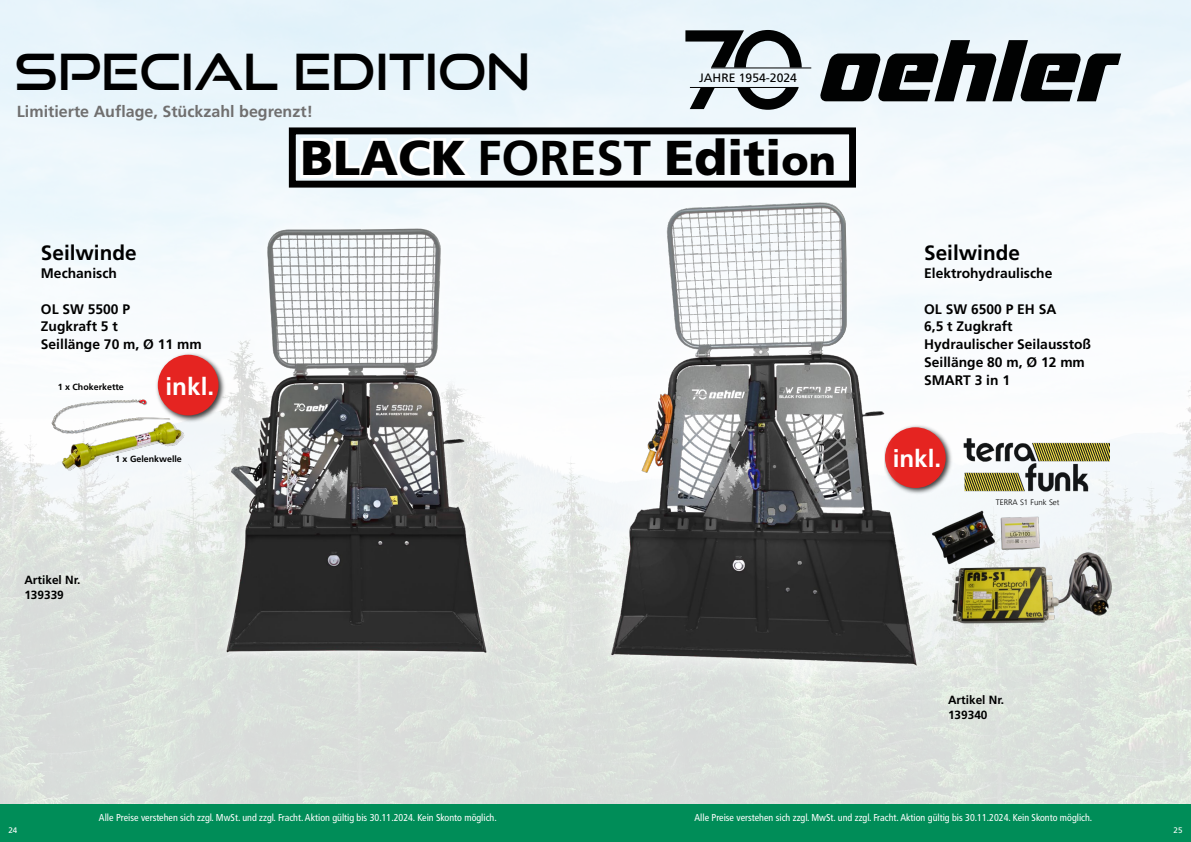
<style>
.page{position:relative;width:1191px;height:842px;background:#fff}
.page>*{position:absolute;margin:0;border:0;box-sizing:border-box;transform-origin:0 0}
.t1{font:49.9px "Good Times Rg";color:#000}
.t2{font:700 48.9px "Frutiger LT Pro";color:#000}
.t3{font:700 24.3px "Frutiger";color:#fff}
.t4{font:700 20.7px "Frutiger LT Pro";color:#000}
.t5{font:700 16.1px "Frutiger LT Pro";color:#706f6f}
.t6{font:700 13.8px "Frutiger LT Pro";color:#000}
.t7{font:12.1px "Frutiger LT Pro";color:#000}
.t8{font:700 11.9px/14.8px "Frutiger LT Pro";color:#000}
.t9{font:condensed 10px "Frutiger LT Pro";color:#fff}
.t10{font:700 8.9px "Frutiger LT Pro";color:#000}
.t11{font:8px "Frutiger LT Pro";color:#fff}
.t12{font:300 7.9px "Frutiger LT";color:#000}
.s1{font-weight:900;color:#fff}
.s2{font-weight:900}
.s3{font-weight:900;font-size:40.8px}
</style>
<div class="page">
<div style="left:0;top:804px;width:1191px;height:38px;background:#008d58"></div>
<img style="left:0;top:0;width:1191px;height:804px">
<svg style="left:689px;top:88px;width:25px;height:21px"></svg>
<svg style="left:685px;top:30px;width:116px;height:38px;background:#7b8185"></svg>
<svg style="left:737px;top:88px;width:61px;height:22px"></svg>
<hr style="left:711px;top:68px;width:100px;height:1px;background:#000">
<hr style="left:690px;top:87px;width:108px;height:1px;background:#000">
<svg style="left:819px;top:40px;width:302px;height:61px;background:#656a6c"></svg>
<img style="left:136px;top:220px;width:441px;height:441px">
<img style="left:41px;top:351px;width:112px;height:130px">
<img style="left:50px;top:403px;width:147px;height:80px">
<img style="left:962px;top:438px;width:147px;height:57px">
<img style="left:943px;top:423px;width:11px;height:74px">
<img style="left:943px;top:501px;width:182px;height:134px">
<svg style="left:585px;top:175px;width:358px;height:517px;fill:#f5f9fb"></svg>
<img style="left:607px;top:185px;width:317px;height:490px">
<div style="left:289px;top:127px;width:567px;height:61px;border:7px solid #000"></div>
<img style="left:153px;top:350px;width:74px;height:74px">
<div style="left:158px;top:355px;width:60px;height:60px;background:#e52421;border-radius:50%"></div>
<p class="t1" style="left:14px;top:41px;width:517px">SPECIAL EDITION</p>
<p class="t5" style="left:17px;top:102px;width:297px">Limitierte Auflage, Stückzahl begrenzt!</p>
<p class="t7" style="left:699px;top:71px;width:99px">JAHRE 1954-2024</p>
<p class="t4" style="left:41px;top:241px;width:97px">Seilwinde</p>
<p class="t6" style="left:41px;top:265px;width:78px">Mechanisch</p>
<p class="t6" style="left:41px;top:300px;width:91px">OL SW 5500 P</p>
<p class="t6" style="left:41px;top:318px;width:78px">Zugkraft 5 t</p>
<p class="t6" style="left:41px;top:336px;width:162px">Seillänge 70 m, Ø 11 mm</p>
<p class="t10" style="left:58px;top:381px;width:68px">1 x Chokerkette</p>
<p class="t3" style="left:165px;top:372px;width:50px">inkl.</p>
<p class="t10" style="left:115px;top:454px;width:68px">1 x Gelenkwelle</p>
<p class="t8" style="left:24px;top:572px;width:58px">Artikel Nr.</p>
<p class="t8" style="left:24px;top:587px;width:41px">139339</p>
<p class="t2" style="left:300px;top:129px;width:537px"><span class="s1">BLACK</span> FOREST <span class="s2">Editi</span><span class="s3">on</span></p>
<p class="t4" style="left:924px;top:241px;width:97px">Seilwinde</p>
<p class="t6" style="left:924px;top:265px;width:130px">Elektrohydraulische</p>
<p class="t6" style="left:924px;top:300px;width:134px">OL SW 6500 P EH SA</p>
<p class="t6" style="left:924px;top:318px;width:90px">6,5 t Zugkraft</p>
<p class="t6" style="left:924px;top:336px;width:168px">Hydraulischer Seilausstoß</p>
<p class="t6" style="left:924px;top:354px;width:162px">Seillänge 80 m, Ø 12 mm</p>
<p class="t6" style="left:924px;top:372px;width:87px">SMART 3 in 1</p>
<p class="t3" style="left:892px;top:444px;width:50px">inkl.</p>
<p class="t12" style="left:996px;top:498px;width:65px">TERRA S1 Funk Set</p>
<p class="t8" style="left:948px;top:692px;width:58px">Artikel Nr.<br>139340</p>
<p class="t9" style="left:99px;top:811px;width:399px">Alle Preise verstehen sich zzgl. MwSt. und zzgl. Fracht. Aktion gültig bis 30.11.2024. Kein Skonto möglich.</p>
<p class="t9" style="left:694px;top:811px;width:399px">Alle Preise verstehen sich zzgl. MwSt. und zzgl. Fracht. Aktion gültig bis 30.11.2024. Kein Skonto möglich.</p>
<p class="t11" style="left:9px;top:826px;width:10px">24</p>
<p class="t11" style="left:1173px;top:826px;width:10px">25</p>
</div>
